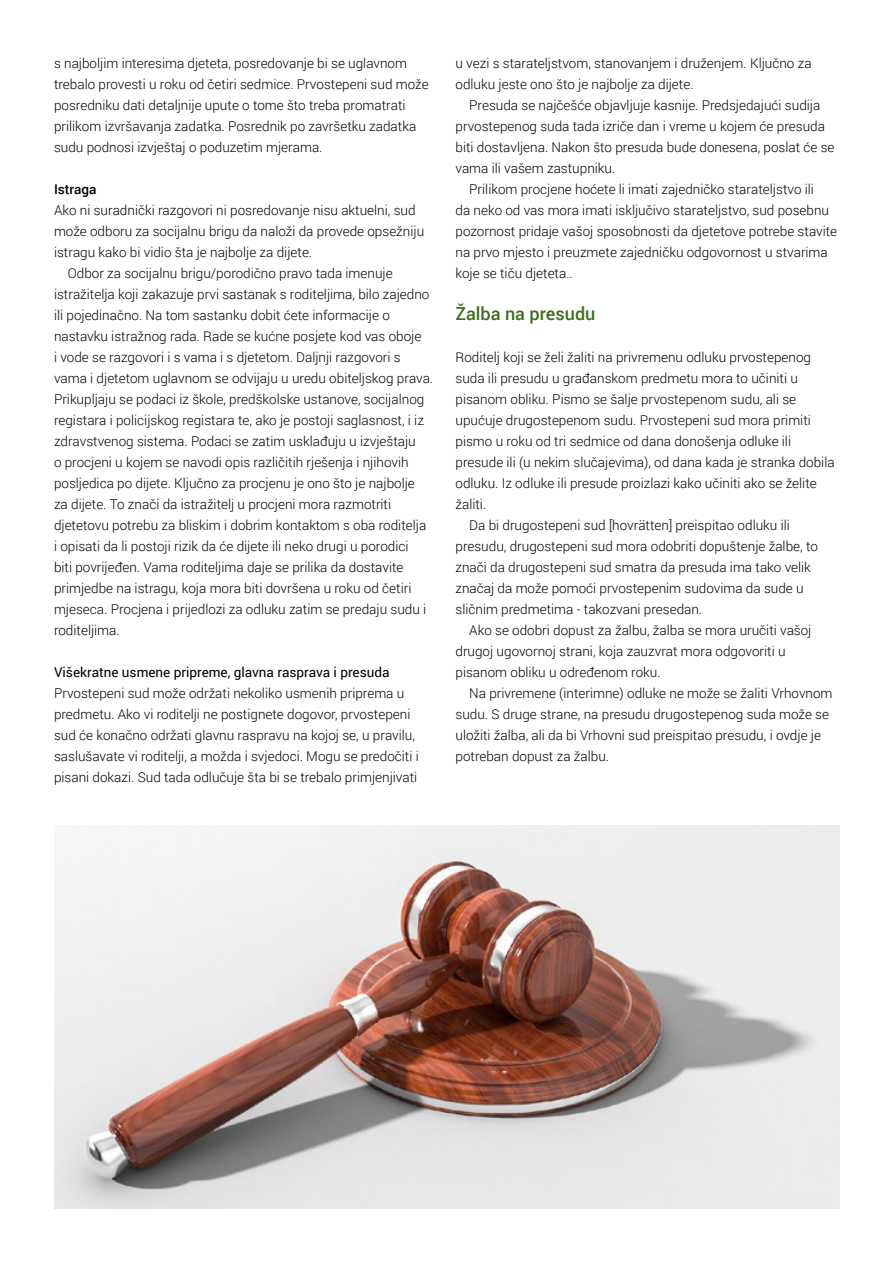
<style>
.page{position:relative;width:893px;height:1263px;background:#fff}
.page>*{position:absolute;margin:0;border:0;box-sizing:border-box;transform-origin:0 0}
.t1{font:500 18px "Roboto";color:#3d6c1f}
.t2{font:300 13.5px/21px "Roboto";color:#000}
.t3{font:13.5px "Roboto";color:#000}
.t4{font:500 13.5px "Roboto";color:#000}
</style>
<div class="page">
<img style="left:54px;top:826px;width:785px;height:383px">
<p class="t2" style="left:54px;top:52px;width:376px">s najboljim interesima djeteta, posredovanje bi se uglavnom trebalo provesti u roku od četiri sedmice. Prvostepeni sud može posredniku dati detaljnije upute o tome što treba promatrati prilikom izvršavanja zadatka. Posrednik po završetku zadatka sudu podnosi izvještaj o poduzetim mjerama.</p>
<p class="t4" style="left:54px;top:180px;width:44px">Istraga</p>
<p class="t2" style="left:54px;top:199px;width:363px">Ako ni suradnički razgovori ni posredovanje nisu aktuelni, sud</p>
<p class="t2" style="left:54px;top:220px;width:372px">može odboru za socijalnu brigu da naloži da provede opsežniju</p>
<p class="t2" style="left:54px;top:241px;width:260px">istragu kako bi vidio šta je najbolje za dijete.</p>
<p class="t2" style="left:68px;top:262px;width:326px">Odbor za socijalnu brigu/porodično pravo tada imenuje</p>
<p class="t2" style="left:54px;top:283px;width:377px">istražitelja koji zakazuje prvi sastanak s roditeljima, bilo zajedno</p>
<p class="t2" style="left:54px;top:304px;width:337px">ili pojedinačno. Na tom sastanku dobit ćete informacije o</p>
<p class="t2" style="left:54px;top:325px;width:369px">nastavku istražnog rada. Rade se kućne posjete kod vas oboje</p>
<p class="t2" style="left:54px;top:346px;width:348px">i vode se razgovori i s vama i s djetetom. Daljnji razgovori s</p>
<p class="t2" style="left:54px;top:367px;width:381px">vama i djetetom uglavnom se odvijaju u uredu obiteljskog prava.</p>
<p class="t2" style="left:54px;top:388px;width:372px">Prikupljaju se podaci iz škole, predškolske ustanove, socijalnog</p>
<p class="t2" style="left:54px;top:409px;width:371px">registara i policijskog registara te, ako je postoji saglasnost, i iz</p>
<p class="t2" style="left:54px;top:430px;width:363px">zdravstvenog sistema. Podaci se zatim usklađuju u izvještaju</p>
<p class="t2" style="left:54px;top:452px;width:356px">o procjeni u kojem se navodi opis različitih rješenja i njihovih</p>
<p class="t2" style="left:54px;top:473px;width:362px">posljedica po dijete. Ključno za procjenu je ono što je najbolje</p>
<p class="t2" style="left:54px;top:494px;width:339px">za dijete. To znači da istražitelj u procjeni mora razmotriti</p>
<p class="t2" style="left:54px;top:515px;width:374px">djetetovu potrebu za bliskim i dobrim kontaktom s oba roditelja</p>
<p class="t2" style="left:54px;top:536px;width:356px">i opisati da li postoji rizik da će dijete ili neko drugi u porodici</p>
<p class="t2" style="left:54px;top:557px;width:351px">biti povrijeđen. Vama roditeljima daje se prilika da dostavite</p>
<p class="t2" style="left:54px;top:578px;width:359px">primjedbe na istragu, koja mora biti dovršena u roku od četiri</p>
<p class="t2" style="left:54px;top:599px;width:374px">mjeseca. Procjena i prijedlozi za odluku zatim se predaju sudu i</p>
<p class="t2" style="left:54px;top:620px;width:67px">roditeljima.</p>
<p class="t3" style="left:54px;top:663px;width:337px">Višekratne usmene pripreme, glavna rasprava i presuda</p>
<p class="t2" style="left:54px;top:683px;width:366px">Prvostepeni sud može održati nekoliko usmenih priprema u predmetu. Ako vi roditelji ne postignete dogovor, prvostepeni sud će konačno održati glavnu raspravu na kojoj se, u pravilu, saslušavate vi roditelji, a možda i svjedoci. Mogu se predočiti i pisani dokazi. Sud tada odlučuje šta bi se trebalo primjenjivati</p>
<p class="t2" style="left:455px;top:53px;width:358px">u vezi s starateljstvom, stanovanjem i druženjem. Ključno za odluku jeste ono što je najbolje za dijete.</p>
<p class="t2" style="left:469px;top:95px;width:353px">Presuda se najčešće objavljuje kasnije. Predsjedajući sudija</p>
<p class="t2" style="left:455px;top:116px;width:371px">prvostepenog suda tada izriče dan i vreme u kojem će presuda</p>
<p class="t2" style="left:455px;top:137px;width:381px">biti dostavljena. Nakon što presuda bude donesena, poslat će se</p>
<p class="t2" style="left:455px;top:158px;width:161px">vama ili vašem zastupniku.</p>
<p class="t2" style="left:469px;top:179px;width:346px">Prilikom procjene hoćete li imati zajedničko starateljstvo ili</p>
<p class="t2" style="left:455px;top:200px;width:375px">da neko od vas mora imati isključivo starateljstvo, sud posebnu</p>
<p class="t2" style="left:455px;top:221px;width:383px">pozornost pridaje vašoj sposobnosti da djetetove potrebe stavite</p>
<p class="t2" style="left:455px;top:242px;width:374px">na prvo mjesto i preuzmete zajedničku odgovornost u stvarima</p>
<p class="t2" style="left:455px;top:263px;width:119px">koje se tiču djeteta..</p>
<h1 class="t1" style="left:455px;top:301px;width:141px">Žalba na presudu</h1>
<p class="t2" style="left:455px;top:346px;width:357px">Roditelj koji se želi žaliti na privremenu odluku prvostepenog</p>
<p class="t2" style="left:455px;top:367px;width:344px">suda ili presudu u građanskom predmetu mora to učiniti u</p>
<p class="t2" style="left:455px;top:388px;width:342px">pisanom obliku. Pismo se šalje prvostepenom sudu, ali se</p>
<p class="t2" style="left:455px;top:409px;width:357px">upućuje drugostepenom sudu. Prvostepeni sud mora primiti</p>
<p class="t2" style="left:455px;top:430px;width:337px">pismo u roku od tri sedmice od dana donošenja odluke ili</p>
<p class="t2" style="left:455px;top:451px;width:381px">presude ili (u nekim slučajevima), od dana kada je stranka dobila</p>
<p class="t2" style="left:455px;top:472px;width:363px">odluku. Iz odluke ili presude proizlazi kako učiniti ako se želite</p>
<p class="t2" style="left:455px;top:493px;width:32px">žaliti.</p>
<p class="t2" style="left:469px;top:514px;width:322px">Da bi drugostepeni sud [hovrätten] preispitao odluku ili</p>
<p class="t2" style="left:455px;top:535px;width:364px">presudu, drugostepeni sud mora odobriti dopuštenje žalbe, to</p>
<p class="t2" style="left:455px;top:556px;width:357px">znači da drugostepeni sud smatra da presuda ima tako velik</p>
<p class="t2" style="left:455px;top:577px;width:350px">značaj da može pomoći prvostepenim sudovima da sude u</p>
<p class="t2" style="left:455px;top:598px;width:248px">sličnim predmetima - takozvani presedan.</p>
<p class="t2" style="left:469px;top:619px;width:344px">Ako se odobri dopust za žalbu, žalba se mora uručiti vašoj</p>
<p class="t2" style="left:455px;top:640px;width:332px">drugoj ugovornoj strani, koja zauzvrat mora odgovoriti u</p>
<p class="t2" style="left:455px;top:661px;width:207px">pisanom obliku u određenom roku.</p>
<p class="t2" style="left:469px;top:682px;width:365px">Na privremene (interimne) odluke ne može se žaliti Vrhovnom</p>
<p class="t2" style="left:455px;top:704px;width:375px">sudu. S druge strane, na presudu drugostepenog suda može se</p>
<p class="t2" style="left:455px;top:725px;width:367px">uložiti žalba, ali da bi Vrhovni sud preispitao presudu, i ovdje je</p>
<p class="t2" style="left:455px;top:746px;width:155px">potreban dopust za žalbu.</p>
</div>
